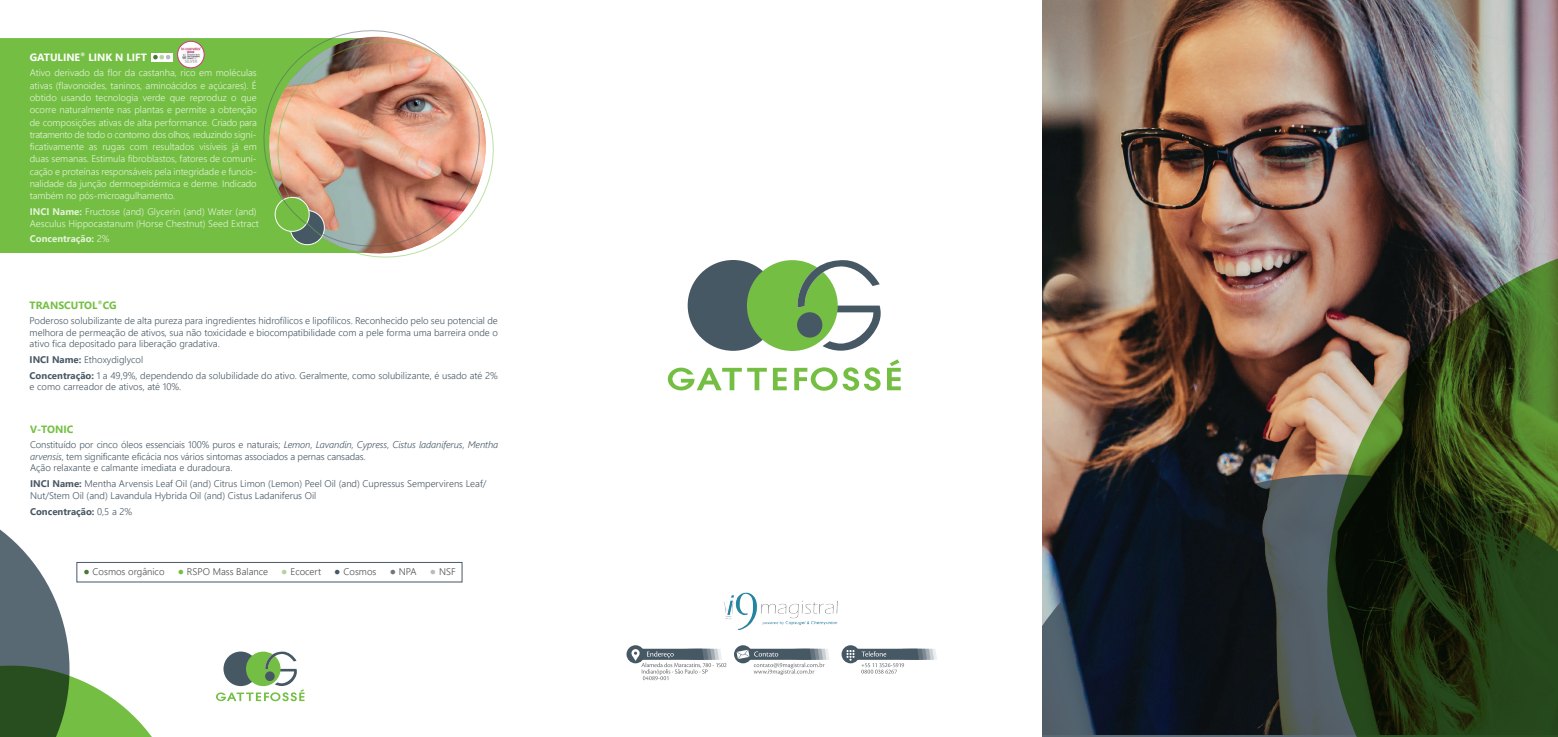
<style>
.page{position:relative;width:1558px;height:737px;background:#fff}
.page>*{position:absolute;margin:0;border:0;box-sizing:border-box;transform-origin:0 0}
.t1{font:700 10.5px "Segoe UI";color:#74bf43}
.t2{font:700 10.5px "Segoe UI";color:#fff}
.t3{font:300 9.62px/11.5px "Segoe UI";color:#475865}
.t4{font:300 9.62px/12.2px "Segoe UI";color:rgb(255 255 255/.8);text-align:justify}
.t5{font:300 9.62px "Segoe UI";color:rgb(35 31 32/.8)}
.t6{font:700 9.62px "Segoe UI";color:#475865}
.t7{font:700 9.62px "Segoe UI";color:rgb(255 255 255/.8)}
.s1{font-weight:700}
.s2{font-weight:300}
.s3{font-style:italic}
.s4{font-weight:700;font-size:10.5px;color:#477838}
.s5{font-weight:700;font-size:10.5px;color:#74bf43}
.s6{font-weight:700;font-size:10.5px;color:#b3d3a0}
.s7{font-weight:700;font-size:10.5px;color:#475865}
.s8{font-weight:700;font-size:10.5px;color:#6e767d}
.s9{font-weight:700;font-size:10.5px;color:#b7bcbe}
</style>
<div class="page">
<div style="left:0;top:38px;width:254px;height:215px;background:#74bf43"></div>
<img style="left:1043px;top:0;width:515px;height:474px">
<svg style="left:0;top:529px;width:186px;height:208px"></svg>
<div style="left:688px;top:260px;width:90px;height:91px;background:#475865;border-radius:50%"></div>
<svg style="left:747px;top:260px;width:134px;height:91px"></svg>
<div style="left:797px;top:312px;width:25px;height:25px;background:#475865;border-radius:50%"></div>
<svg style="left:773px;top:368px;width:14px;height:22px"></svg>
<svg style="left:794px;top:367px;width:86px;height:24px"></svg>
<svg style="left:887px;top:359px;width:14px;height:31px"></svg>
<svg style="left:668px;top:367px;width:99px;height:23px"></svg>
<svg style="left:626px;top:645px;width:18px;height:18px"></svg>
<svg style="left:632px;top:648px;width:94px;height:32px"></svg>
<svg style="left:734px;top:645px;width:18px;height:18px"></svg>
<svg style="left:841px;top:645px;width:18px;height:18px"></svg>
<svg style="left:736px;top:648px;width:93px;height:27px"></svg>
<svg style="left:846px;top:648px;width:91px;height:25px"></svg>
<img style="left:724px;top:592px;width:114px;height:37px">
<svg style="left:216px;top:651px;width:88px;height:50px"></svg>
<div style="left:76px;top:562px;width:386px;height:20px;border:1px solid #475865"></div>
<div style="left:254px;top:38px;width:23px;height:215px;background:#74bf43"></div>
<svg style="left:263px;top:30px;width:155px;height:216px"></svg>
<img style="left:277px;top:41px;width:217px;height:216px">
<svg style="left:1043px;top:474px;width:284px;height:263px;background:#232b33"></svg>
<svg style="left:1327px;top:234px;width:231px;height:503px;background:#3a4726"></svg>
<svg style="left:151px;top:53px;width:21px;height:8px"></svg>
<svg style="left:153px;top:55px;width:17px;height:4px"></svg>
<svg style="left:178px;top:41px;width:26px;height:27px"></svg>
<div style="left:177px;top:41px;width:27px;height:27px;border:1px solid #ca397f;border-radius:50%"></div>
<img style="left:181px;top:47px;width:20px;height:16px">
<p class="t2" style="left:30px;top:47px;width:119px">GATULINE<sup>®</sup> LINK N LIFT</p>
<p class="t4" style="left:30px;top:66px;width:229px">Ativo derivado da flor da castanha, rico em moléculas ativas (flavonoides, taninos, aminoácidos e açúcares). É obtido usando tecnologia verde que reproduz o que ocorre naturalmente nas plantas e permite a obtenção de composições ativas de alta performance. Criado para tratamento de todo o contorno dos olhos, reduzindo signi&shy;ficativamente as rugas com resultados visíveis já em duas semanas. Estimula fibroblastos, fatores de comuni&shy;cação e proteínas responsáveis pela integridade e funcio&shy;nalidade da junção dermoepidérmica e derme. Indicado também no pós-microagulhamento.</p>
<p class="t4" style="left:30px;top:205px;width:231px;line-height:11.5px"><span class="s1">INCI Name:</span> Fructose (and) Glycerin (and) Water (and)<br>Aesculus Hippocastanum (Horse Chestnut) Seed Extract</p>
<p class="t7" style="left:30px;top:230px;width:81px">Concentração: <span class="s2">2%</span></p>
<p class="t1" style="left:30px;top:295px;width:88px">TRANSCUTOL<sup>®</sup>CG</p>
<p class="t3" style="left:30px;top:314px;width:470px;text-align:justify">Poderoso solubilizante de alta pureza para ingredientes hidrofílicos e lipofílicos. Reconhecido pelo seu potencial de melhora de permeação de ativos, sua não toxicidade e biocompatibilidade com a pele forma uma barreira onde o ativo fica depositado para liberação gradativa.</p>
<p class="t3" style="left:30px;top:351px;width:470px;line-height:15.9px"><span class="s1">INCI Name:</span> Ethoxydiglycol<br><span class="s1">Concentração:</span> 1 a 49,9%, dependendo da solubilidade do ativo. Geralmente, como solubilizante, é usado até 2%</p>
<p class="t3" style="left:30px;top:380px;width:153px">e como carreador de ativos, até 10%.</p>
<p class="t1" style="left:30px;top:419px;width:45px">V-TONIC</p>
<p class="t3" style="left:30px;top:438px;width:470px">Constituído por cinco óleos essenciais 100% puros e naturais; <span class="s3">Lemon</span>, <span class="s3">Lavandin</span>, <span class="s3">Cypress</span>, <span class="s3">Cistus ladaniferus</span>, <span class="s3">Mentha arvensis</span>, tem significante eficácia nos vários sintomas associados a pernas cansadas.<br>Ação relaxante e calmante imediata e duradoura.</p>
<p class="t3" style="left:30px;top:477px;width:458px"><span class="s1">INCI Name:</span> Mentha Arvensis Leaf Oil (and) Citrus Limon (Lemon) Peel Oil (and) Cupressus Sempervirens Leaf/<br>Nut/Stem Oil (and) Lavandula Hybrida Oil (and) Cistus Ladaniferus Oil</p>
<p class="t6" style="left:30px;top:502px;width:104px">Concentração: <span class="s2">0,5 a 2%</span></p>
<p class="t5" style="left:83px;top:562px;width:83px"><span class="s4">●</span> Cosmos orgânico</p>
<p class="t5" style="left:178px;top:562px;width:92px"><span class="s5">●</span> RSPO Mass Balance</p>
<p class="t5" style="left:281px;top:562px;width:41px"><span class="s6">●</span> Ecocert</p>
<p class="t5" style="left:334px;top:562px;width:44px"><span class="s7">●</span> Cosmos</p>
<p class="t5" style="left:390px;top:562px;width:28px"><span class="s8">●</span> NPA</p>
<p class="t5" style="left:430px;top:562px;width:27px"><span class="s9">●</span> NSF</p>
</div>
